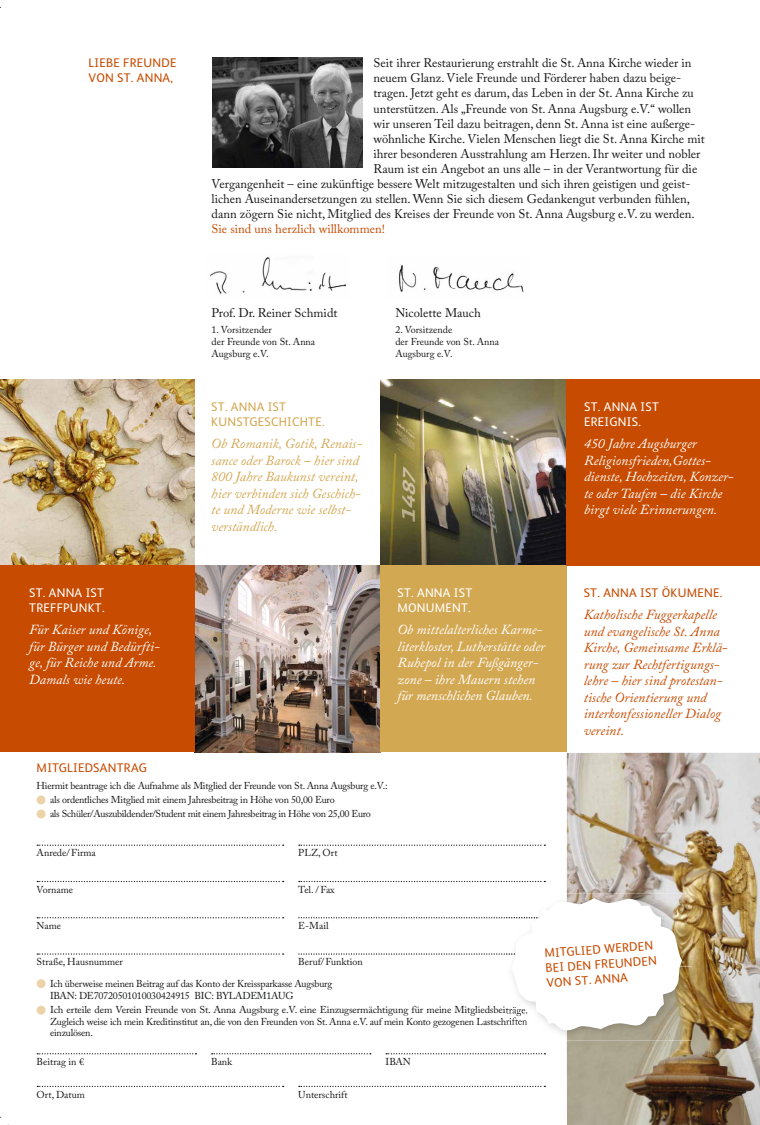
<style>
.page{position:relative;width:760px;height:1125px;background:#fff}
.page>*{position:absolute;margin:0;border:0;box-sizing:border-box;transform-origin:0 0}
.t1{font:italic 13.75px/16.5px "Adobe Caslon Pro";color:#fff}
.t2{font:italic 13.75px/16.5px "Adobe Caslon Pro";color:#c74b00}
.t3{font:italic 13.75px/16.5px "Adobe Caslon Pro";color:#d3a853}
.t4{font:12.5px "Adobe Caslon Pro";color:#151616}
.t5{font:12.5px/15px "FS Albert";letter-spacing:.02em;color:#c74b00}
.t6{font:12.5px/15px "FS Albert";letter-spacing:.02em;color:#fff}
.t7{font:12.5px "Adobe Caslon Pro";color:#c74b00}
.t8{font:12.5px/15px "FS Albert";letter-spacing:.02em;color:#d3a853}
.t9{font:10px/14px "Adobe Caslon Pro";letter-spacing:-.02em;color:#151616}
.t10{font:10px/11.2px "Adobe Caslon Pro";letter-spacing:-.02em;color:#151616;text-align:justify;scale:1.04 1}
.t11{font:10px/12px "Adobe Caslon Pro";color:#151616}
</style>
<div class="page">
<img style="left:0;top:379px;width:194px;height:186px">
<img style="left:566px;top:752px;width:193px;height:372px">
<img style="left:194px;top:565px;width:186px;height:187px">
<img style="left:380px;top:379px;width:186px;height:186px">
<div style="left:0;top:565px;width:194px;height:187px;background:#c74b00"></div>
<div style="left:380px;top:565px;width:186px;height:187px;background:#d3a853"></div>
<div style="left:566px;top:379px;width:193px;height:186px;background:#c74b00"></div>
<img style="left:212px;top:58px;width:151px;height:110px">
<img style="left:210px;top:257px;width:137px;height:37px">
<img style="left:399px;top:265px;width:125px;height:28px">
<div style="left:37px;top:795px;width:8px;height:9px;background:#ecd3a8;border-radius:50%"></div>
<div style="left:37px;top:809px;width:8px;height:9px;background:#ecd3a8;border-radius:50%"></div>
<div style="left:37px;top:978px;width:8px;height:9px;background:#ecd3a8;border-radius:50%"></div>
<div style="left:37px;top:1005px;width:8px;height:9px;background:#ecd3a8;border-radius:50%"></div>
<svg style="left:37px;top:844px;width:246px;height:1px"></svg>
<svg style="left:37px;top:880px;width:246px;height:1px"></svg>
<svg style="left:37px;top:917px;width:246px;height:1px"></svg>
<svg style="left:37px;top:953px;width:246px;height:1px"></svg>
<svg style="left:299px;top:844px;width:246px;height:1px"></svg>
<svg style="left:299px;top:880px;width:246px;height:1px"></svg>
<svg style="left:37px;top:1053px;width:159px;height:1px"></svg>
<svg style="left:212px;top:1053px;width:159px;height:1px"></svg>
<svg style="left:386px;top:1053px;width:159px;height:1px"></svg>
<svg style="left:37px;top:1085px;width:246px;height:1px"></svg>
<svg style="left:299px;top:1085px;width:246px;height:1px"></svg>
<img style="left:557px;top:893px;width:134px;height:147px">
<svg style="left:298px;top:898px;width:384px;height:132px"></svg>
<p class="t5" style="left:89px;top:56px;width:89px">LIEBE FREUNDE<br>VON ST. ANNA,</p>
<p class="t6" style="left:29px;top:586px;width:77px">ST. ANNA IST<br>TREFFPUNKT.</p>
<p class="t1" style="left:29px;top:623px;width:132px">Für Kaiser und Könige, für Bürger und Bedürfti&shy;ge, für Reiche und Arme.<br>Damals wie heute.</p>
<p class="t4" style="left:373px;top:58px;width:319px">Seit ihrer Restaurierung erstrahlt die St. Anna Kirche wieder in</p>
<p class="t4" style="left:373px;top:73px;width:309px">neuem Glanz. Viele Freunde und Förderer haben dazu beige-</p>
<p class="t4" style="left:373px;top:88px;width:322px">tragen. Jetzt geht es darum, das Leben in der St. Anna Kirche zu</p>
<p class="t4" style="left:373px;top:103px;width:319px">unterstützen. Als „Freunde von St. Anna Augsburg e.V.“ wollen</p>
<p class="t4" style="left:373px;top:118px;width:323px">wir unseren Teil dazu beitragen, denn St. Anna ist eine außerge-</p>
<p class="t4" style="left:373px;top:133px;width:332px">wöhnliche Kirche. Vielen Menschen liegt die St. Anna Kirche mit</p>
<p class="t4" style="left:373px;top:148px;width:328px">ihrer besonderen Ausstrahlung am Herzen. Ihr weiter und nobler</p>
<p class="t4" style="left:373px;top:163px;width:325px">Raum ist ein Angebot an uns alle – in der Verantwortung für die</p>
<p class="t4" style="left:211px;top:178px;width:480px">Vergangenheit – eine zukünftige bessere Welt mitzugestalten und sich ihren geistigen und geist-</p>
<p class="t4" style="left:211px;top:193px;width:480px">lichen Auseinandersetzungen zu stellen. Wenn Sie sich diesem Gedankengut verbunden fühlen,</p>
<p class="t4" style="left:211px;top:208px;width:484px">dann zögern Sie nicht, Mitglied des Kreises der Freunde von St. Anna Augsburg e.V. zu werden.</p>
<p class="t7" style="left:211px;top:223px;width:175px">Sie sind uns herzlich willkommen!</p>
<p class="t4" style="left:211px;top:307px;width:127px">Prof. Dr. Reiner Schmidt</p>
<p class="t11" style="left:211px;top:325px;width:105px">1. Vorsitzender<br>der Freunde von St. Anna<br>Augsburg e.V.</p>
<p class="t8" style="left:211px;top:400px;width:115px">ST. ANNA IST<br>KUNSTGESCHICHTE.</p>
<p class="t3" style="left:211px;top:437px;width:152px">Ob Romanik, Gotik, Renais&shy;sance oder Barock – hier sind<br>800 Jahre Baukunst vereint, hier verbinden sich Geschich&shy;te und Moderne wie selbst&shy;verständlich.</p>
<p class="t4" style="left:395px;top:307px;width:87px">Nicolette Mauch</p>
<p class="t11" style="left:395px;top:325px;width:105px">2. Vorsitzende<br>der Freunde von St. Anna<br>Augsburg e.V.</p>
<p class="t6" style="left:397px;top:586px;width:76px">ST. ANNA IST<br>MONUMENT.</p>
<p class="t1" style="left:397px;top:623px;width:149px">Ob mittelalterliches Karme&shy;literkloster, Lutherstätte oder<br>Ruhepol in der Fußgänger&shy;zone – ihre Mauern stehen für menschlichen Glauben.</p>
<p class="t6" style="left:584px;top:400px;width:76px">ST. ANNA IST<br>EREIGNIS.</p>
<p class="t1" style="left:584px;top:437px;width:151px">450 Jahre Augsburger<br>Religionsfrieden,Gottes&shy;dienste, Hochzeiten, Konzer&shy;te oder Taufen – die Kirche birgt viele Erinnerungen.</p>
<p class="t5" style="left:583px;top:586px;width:140px">ST. ANNA IST ÖKUMENE.</p>
<p class="t2" style="left:583px;top:608px;width:145px">Katholische Fuggerkapelle und evangelische St. Anna<br>Kirche, Gemeinsame Erklä&shy;rung zur Rechtfertigungs&shy;lehre – hier sind protestan&shy;tische Orientierung und interkonfessioneller Dialog vereint.</p>
<p class="t5" style="left:37px;top:761px;width:112px">MITGLIEDSANTRAG</p>
<p class="t9" style="left:50px;top:780px;width:339px;text-indent:-13px">Hiermit beantrage ich die Aufnahme als Mitglied der Freunde von St. Anna Augsburg e.V.: als ordentliches Mitglied mit einem Jahresbeitrag in Höhe von 50,00 Euro<br>als Schüler/Auszubildender/Student mit einem Jahresbeitrag in Höhe von 25,00 Euro</p>
<p class="t11" style="left:37px;top:848px;width:61px">Anrede/ Firma</p>
<p class="t11" style="left:37px;top:884px;width:38px">Vorname</p>
<p class="t9" style="left:37px;top:919px;width:26px">Name</p>
<p class="t11" style="left:37px;top:957px;width:88px">Straße, Hausnummer</p>
<p class="t9" style="left:298px;top:847px;width:41px">PLZ, Ort</p>
<p class="t9" style="left:298px;top:883px;width:38px">Tel. / Fax</p>
<p class="t9" style="left:298px;top:919px;width:32px">E-Mail</p>
<p class="t11" style="left:298px;top:957px;width:66px">Beruf/ Funktion</p>
<p class="t9" style="left:50px;top:978px;width:283px;line-height:12.5px">Ich überweise meinen Beitrag auf das Konto der Kreissparkasse Augsburg<br>IBAN: DE70720501010030424915 BIC: BYLADEM1AUG</p>
<p class="t10" style="left:50px;top:1005px;width:461px">Ich erteile dem Verein Freunde von St. Anna Augsburg e.V. eine Einzugsermächtigung für meine Mitgliedsbeiträge.<br>Zugleich weise ich mein Kreditinstitut an, die von den Freunden von St. Anna e.V. auf mein Konto gezogenen Lastschriften einzulösen.</p>
<p class="t11" style="left:37px;top:1056px;width:49px">Beitrag in €</p>
<p class="t9" style="left:211px;top:1055px;width:23px">Bank</p>
<p class="t9" style="left:385px;top:1055px;width:27px">IBAN</p>
<p class="t11" style="left:37px;top:1089px;width:50px">Ort, Datum</p>
<p class="t11" style="left:298px;top:1089px;width:51px">Unterschrift</p>
<p class="t5" style="left:543px;top:946px;width:113px;rotate:-4deg">MITGLIED WERDEN<br>BEI DEN FREUNDEN<br>VON ST. ANNA</p>
</div>
